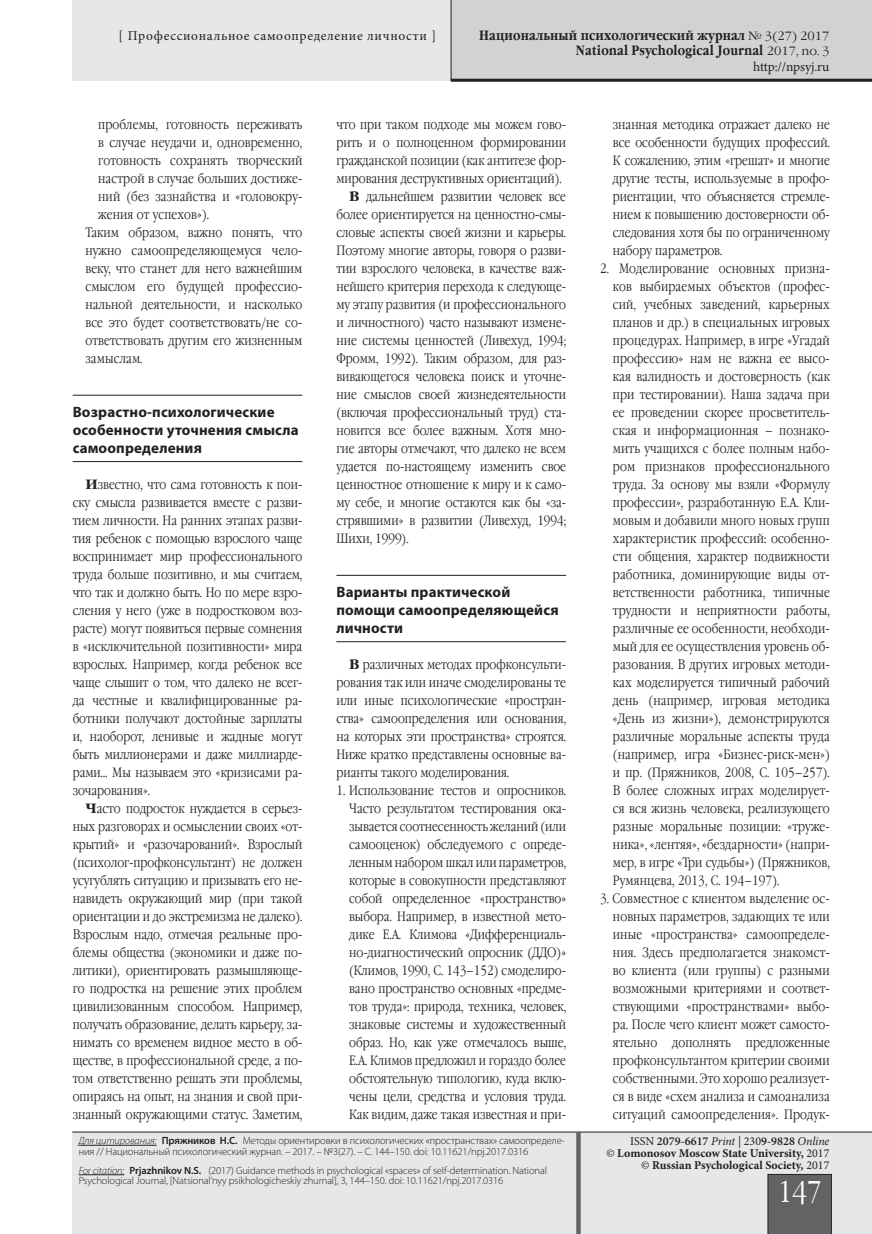
<style>
.page{position:relative;width:872px;height:1234px;background:#fff}
.page>*{position:absolute;margin:0;border:0;box-sizing:border-box;transform-origin:0 0}
.t1{font:30px "Garamond Narrow C";color:#fff}
.SubHeader___1st_leve{font:700 15px/18px "Myriad Pro";letter-spacing:.01em;color:#231f20}
.Main_text___NUM_1st{font:13.5px/18px "Garamond Narrow C";color:#231f20;text-align:justify}
.Main_text{font:13.5px/18px "Garamond Narrow C";color:#231f20;text-align:justify}
.Main_text___INDENT_1{font:13.5px/18px "Garamond Narrow C";letter-spacing:.01em;color:#231f20;text-align:justify}
.Main_text___NUM_2st{font:13.5px/18px "Garamond Narrow C";letter-spacing:.01em;color:#231f20;text-align:justify}
.t2{font:700 13.5px/15px "Garamond Narrow C";letter-spacing:.01em;color:#231f20;text-align:right}
.t3{font:13.5px "Minion Pro";letter-spacing:.05em;color:#231f20}
.t4{font:13.5px "Minion Pro";letter-spacing:-.015em;color:#231f20}
.t5{font:700 12px/12px "Minion Pro";color:#231f20;text-align:right}
.t6{font:300 10.5px/10.5px "Myriad Pro";letter-spacing:-.01em;color:#231f20}
.s1{font-family:"Garamond C";font-weight:400;font-size:12px}
.s2{font-family:"Garamond C";font-weight:700}
.s3{font-style:italic}
.s4{font-weight:600}
.s5{font-weight:400}
.s6{font-weight:400;font-style:italic}
</style>
<div class="page">
<div style="left:72px;top:0;width:800px;height:81px;background:#e6e7e9"></div>
<div style="left:451px;top:0;width:421px;height:81px;background:#d1d2d4"></div>
<div style="left:72px;top:1132px;width:800px;height:101px;background:#e6e7e9"></div>
<hr style="left:72px;top:1131px;width:800px;height:1px;background:#231f20">
<div style="left:767px;top:1173px;width:64px;height:60px;background:#636366"></div>
<hr style="left:451px;top:79px;width:421px;height:3px;background:#231f20">
<div style="left:576px;top:1131px;width:5px;height:102px;background:#636366"></div>
<hr style="left:451px;top:0;width:1px;height:81px;background:#231f20">
<hr style="left:79px;top:1144px;width:78px;height:1px;background:#231f20">
<hr style="left:79px;top:1174px;width:45px;height:1px;background:#231f20">
<hr style="left:73px;top:395px;width:229px;height:1px;background:#231f20">
<hr style="left:73px;top:461px;width:229px;height:1px;background:#231f20">
<hr style="left:336px;top:575px;width:230px;height:1px;background:#231f20">
<hr style="left:336px;top:641px;width:230px;height:1px;background:#231f20">
<p class="t3" style="left:119px;top:26px;width:319px">[ Профессиональное самоопределение личности ]</p>
<p class="t2" style="left:479px;top:28px;width:352px">Национальный психологический журнал <span class="s1">№ 3(27) 2017<br></span>National Psychological Journal <span class="s1">2017, no. 3</span></p>
<p class="t4" style="left:753px;top:57px;width:78px">http://npsyj.ru</p>
<p class="Main_text___NUM_2st" style="left:98px;top:115px;width:206px">проблемы, готовность переживать в случае неудачи и, одновременно, готовность сохранять творческий настрой в случае больших достиже&shy;ний (без зазнайства и «головокру&shy;жения от успехов»).</p>
<p class="Main_text___INDENT_1" style="left:85px;top:223px;width:218px">Таким образом, важно понять, что нужно самоопределяющемуся чело&shy;веку, что станет для него важнейшим смыслом его будущей профессио&shy;нальной деятельности, и насколько все это будет соответствовать/не со&shy;ответствовать другим его жизненным замыслам.</p>
<p class="SubHeader___1st_leve" style="left:73px;top:402px;width:227px">Возрастно-психологические особенности уточнения смысла самоопределения</p>
<p class="Main_text" style="left:73px;top:475px;width:231px;text-indent:13px"><span class="s2">И</span>звестно, что сама готовность к пои&shy;ску смысла развивается вместе с разви&shy;тием личности. На ранних этапах разви&shy;тия ребенок с помощью взрослого чаще воспринимает мир профессионального труда больше позитивно, и мы считаем, что так и должно быть. Но по мере взро&shy;сления у него (уже в подростковом воз&shy;расте) могут появиться первые сомнения в «исключительной позитивности» мира взрослых. Например, когда ребенок все чаще слышит о том, что далеко не всег&shy;да честные и квалифицированные ра&shy;ботники получают достойные зарплаты и, наоборот, ленивые и жадные могут быть миллионерами и даже миллиарде&shy;рами… Мы называем это «кризисами ра&shy;зочарования».</p>
<p class="Main_text" style="left:73px;top:799px;width:231px;text-indent:13px"><span class="s2">Ч</span>асто подросток нуждается в серьез&shy;ных разговорах и осмыслении своих «от&shy;крытий» и «разочарований». Взрослый (психолог-профконсультант) не должен усугублять ситуацию и призывать его не&shy;навидеть окружающий мир (при такой ориентации и до экстремизма не далеко).<br>Взрослым надо, отмечая реальные про&shy;блемы общества (экономики и даже по&shy;литики), ориентировать размышляюще&shy;го подростка на решение этих проблем цивилизованным способом. Например, получать образование, делать карьеру, за&shy;нимать со временем видное место в об&shy;ществе, в профессиональной среде, а по&shy;том ответственно решать эти проблемы, опираясь на опыт, на знания и свой при&shy;знанный окружающими статус. Заметим,</p>
<p class="Main_text" style="left:336px;top:115px;width:231px">что при таком подходе мы можем гово&shy;рить и о полноценном формировании гражданской позиции (как антитезе фор&shy;мирования деструктивных ориентаций).</p>
<p class="Main_text" style="left:336px;top:187px;width:231px;text-indent:13px"><span class="s2">В</span> дальнейшем развитии человек все более ориентируется на ценностно-смы&shy;словые аспекты своей жизни и карьеры.<br>Поэтому многие авторы, говоря о разви&shy;тии взрослого человека, в качестве важ&shy;нейшего критерия перехода к следующе&shy;му этапу развития (и профессионального и личностного) часто называют измене&shy;ние системы ценностей (Ливехуд, 1994; Фромм, 1992). Таким образом, для раз&shy;вивающегося человека поиск и уточне&shy;ние смыслов своей жизнедеятельности (включая профессиональный труд) ста&shy;новится все более важным. Хотя мно&shy;гие авторы отмечают, что далеко не всем удается по-настоящему изменить свое ценностное отношение к миру и к само&shy;му себе, и многие остаются как бы «за&shy;стрявшими» в развитии (Ливехуд, 1994; Шихи, 1999).</p>
<p class="SubHeader___1st_leve" style="left:336px;top:582px;width:224px">Варианты практической помощи самоопределяющейся личности</p>
<p class="Main_text" style="left:336px;top:655px;width:231px;text-indent:13px"><span class="s2">В</span> различных методах профконсульти&shy;рования так или иначе смоделированы те или иные психологические «простран&shy;ства» самоопределения или основания, на которых эти пространства» строятся.<br>Ниже кратко представлены основные ва&shy;рианты такого моделирования.</p>
<p class="Main_text___NUM_1st" style="left:349px;top:781px;width:218px;text-indent:-13px">1. Использование тестов и опросников.<br>Часто результатом тестирования ока&shy;зывается соотнесенность желаний (или самооценок) обследуемого с опреде&shy;ленным набором шкал или параметров, которые в совокупности представляют собой определенное «пространство» выбора. Например, в известной мето&shy;дике Е.А. Климова «Дифференциаль&shy;но-диагностический опросник (ДДО)» (Климов, 1990, С. 143–152) смоделиро&shy;вано пространство основных «предме&shy;тов труда»: природа, техника, человек, знаковые системы и художественный образ. Но, как уже отмечалось выше, Е.А. Климов предложил и гораздо более обстоятельную типологию, куда вклю&shy;чены цели, средства и условия труда.<br>Как видим, даже такая известная и при-</p>
<p class="t6" style="left:79px;top:1134px;width:487px"><span class="s3">Для цитирования:</span> <span class="s4">Пряжников Н.С.</span> Методы ориентировки в психологических «пространствах» самоопределе&shy;ния // Национальный психологический журнал. – 2017. – №3(27). – С. 144–150. doi: 10.11621/npj.2017.0316</p>
<p class="t6" style="left:79px;top:1164px;width:470px"><span class="s3">For citation:</span> <span class="s4">Prjazhnikov N.S.</span> (2017) Guidance methods in psychological «spaces» of self-determination. National<br>Psychological Journal, [Natsional’nyy psikhologicheskiy zhurnal], 3, 144–150. doi: 10.11621/npj.2017.0316</p>
<p class="Main_text___NUM_1st" style="left:613px;top:115px;width:218px">знанная методика отражает далеко не все особенности будущих профессий.<br>К сожалению, этим «грешат» и многие другие тесты, используемые в профо&shy;риентации, что объясняется стремле&shy;нием к повышению достоверности об&shy;следования хотя бы по ограниченному набору параметров.</p>
<p class="Main_text___NUM_1st" style="left:613px;top:259px;width:218px;text-indent:-13px">2. Моделирование основных призна&shy;ков выбираемых объектов (профес&shy;сий, учебных заведений, карьерных планов и др.) в специальных игровых процедурах. Например, в игре «Угадай профессию» нам не важна ее высо&shy;кая валидность и достоверность (как при тестировании). Наша задача при ее проведении скорее просветитель&shy;ская и информационная – познако&shy;мить учащихся с более полным набо&shy;ром признаков профессионального труда. За основу мы взяли «Формулу профессии», разработанную Е.А. Кли&shy;мовым и добавили много новых групп характеристик профессий: особенно&shy;сти общения, характер подвижности работника, доминирующие виды от&shy;ветственности работника, типичные трудности и неприятности работы, различные ее особенности, необходи&shy;мый для ее осуществления уровень об&shy;разования. В других игровых методи&shy;ках моделируется типичный рабочий день (например, игровая методика «День из жизни»), демонстрируются различные моральные аспекты труда (например, игра «Бизнес-риск-мен») и пр. (Пряжников, 2008, С. 105–257).<br>В более сложных играх моделирует&shy;ся вся жизнь человека, реализующего разные моральные позиции: «труже&shy;ника», «лентяя», «бездарности» (напри&shy;мер, в игре «Три судьбы») (Пряжников, Румянцева, 2013, С. 194–197).</p>
<p class="Main_text___NUM_1st" style="left:613px;top:889px;width:218px;text-indent:-13px">3. Совместное с клиентом выделение ос&shy;новных параметров, задающих те или иные «пространства» самоопределе&shy;ния. Здесь предполагается знакомст&shy;во клиента (или группы) с разными возможными критериями и соответ&shy;ствующими «пространствами» выбо&shy;ра. После чего клиент может самосто&shy;ятельно дополнять предложенные профконсультантом критерии своими собственными. Это хорошо реализует&shy;ся в виде «схем анализа и самоанализа ситуаций самоопределения». Продук-</p>
<p class="t5" style="left:606px;top:1134px;width:225px"><span class="s5">ISSN</span> <span class="s4">2079-6617</span> <span class="s6">Print</span> <span class="s5">| 230</span><span class="s4">9-9828</span> <span class="s6">Online<br>©</span> Lomonosov Moscow State University, <span class="s5">2017 ©</span> Russian Psychological Society, <span class="s5">2017</span></p>
<h1 class="t1" style="left:777px;top:1175px;width:45px">147</h1>
</div>
